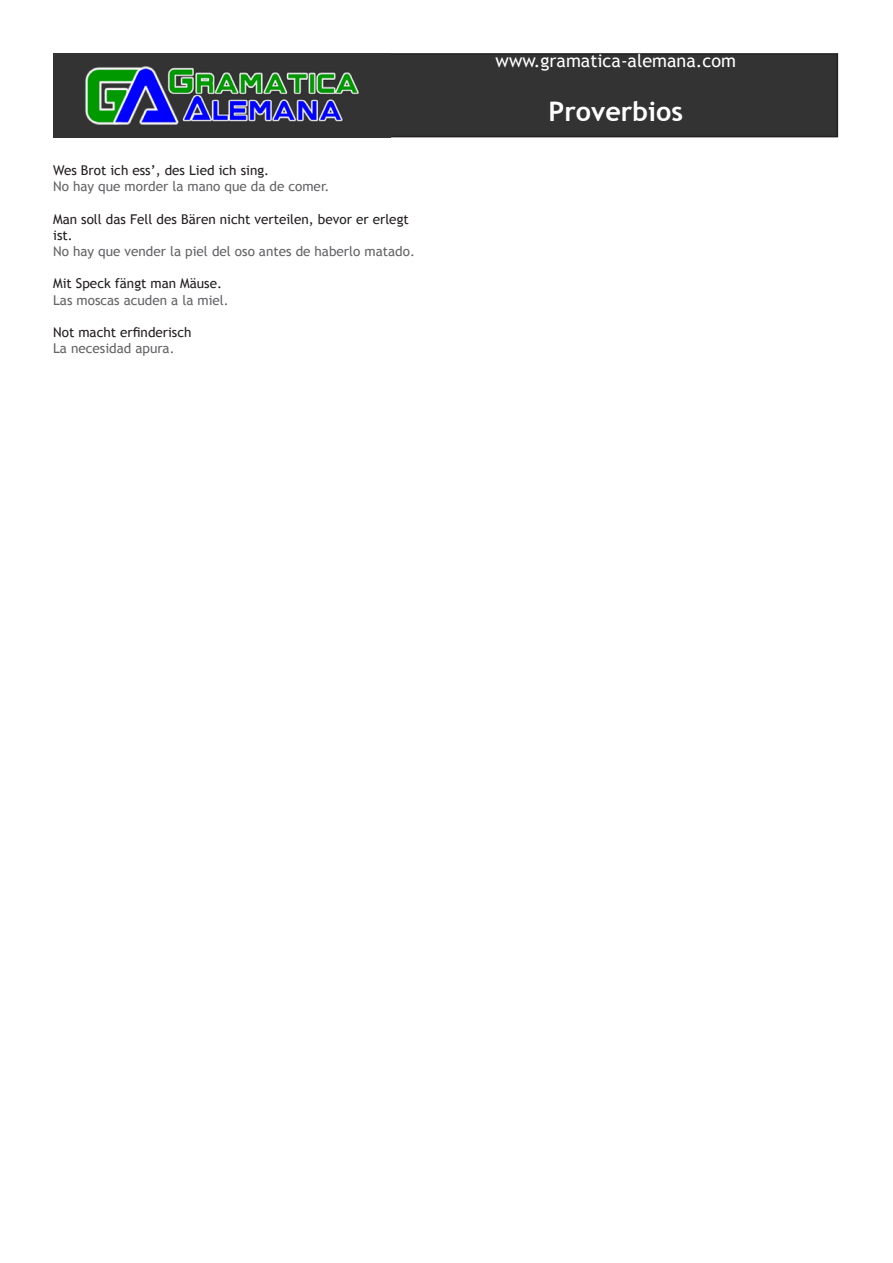
<style>
.page{position:relative;width:893px;height:1263px;background:#fff}
.page>*{position:absolute;margin:0;border:0;box-sizing:border-box;transform-origin:0 0}
.t1{font:700 27px "Trebuchet MS";color:#fff}
.t2{font:18px "Trebuchet MS";color:#fff}
.t3{font:13.5px/16.2px "Trebuchet MS";color:#231f20}
.t4{font:13.5px "Trebuchet MS";color:#636366}
</style>
<div class="page">
<div style="left:54px;top:54px;width:783px;height:83px;background:#333"></div>
<div style="left:53px;top:53px;width:785px;height:84px;border:2px solid #231f20"></div>
<img style="left:53px;top:53px;width:337px;height:84px">
<p class="t3" style="left:53px;top:162px;width:217px">Wes Brot ich ess’, des Lied ich sing.</p>
<p class="t4" style="left:53px;top:178px;width:278px">No hay que morder la mano que da de comer.</p>
<p class="t3" style="left:53px;top:211px;width:357px">Man soll das Fell des Bären nicht verteilen, bevor er erlegt ist.</p>
<p class="t4" style="left:53px;top:243px;width:363px">No hay que vender la piel del oso antes de haberlo matado.</p>
<p class="t3" style="left:53px;top:276px;width:170px">Mit Speck fängt man Mäuse.</p>
<p class="t4" style="left:53px;top:292px;width:177px">Las moscas acuden a la miel.</p>
<p class="t3" style="left:53px;top:324px;width:140px">Not macht erfinderisch</p>
<p class="t4" style="left:53px;top:340px;width:123px">La necesidad apura.</p>
<p class="t2" style="left:496px;top:50px;width:242px">www.gramatica-alemana.com</p>
<p class="t1" style="left:548px;top:95px;width:136px">Proverbios</p>
</div>
